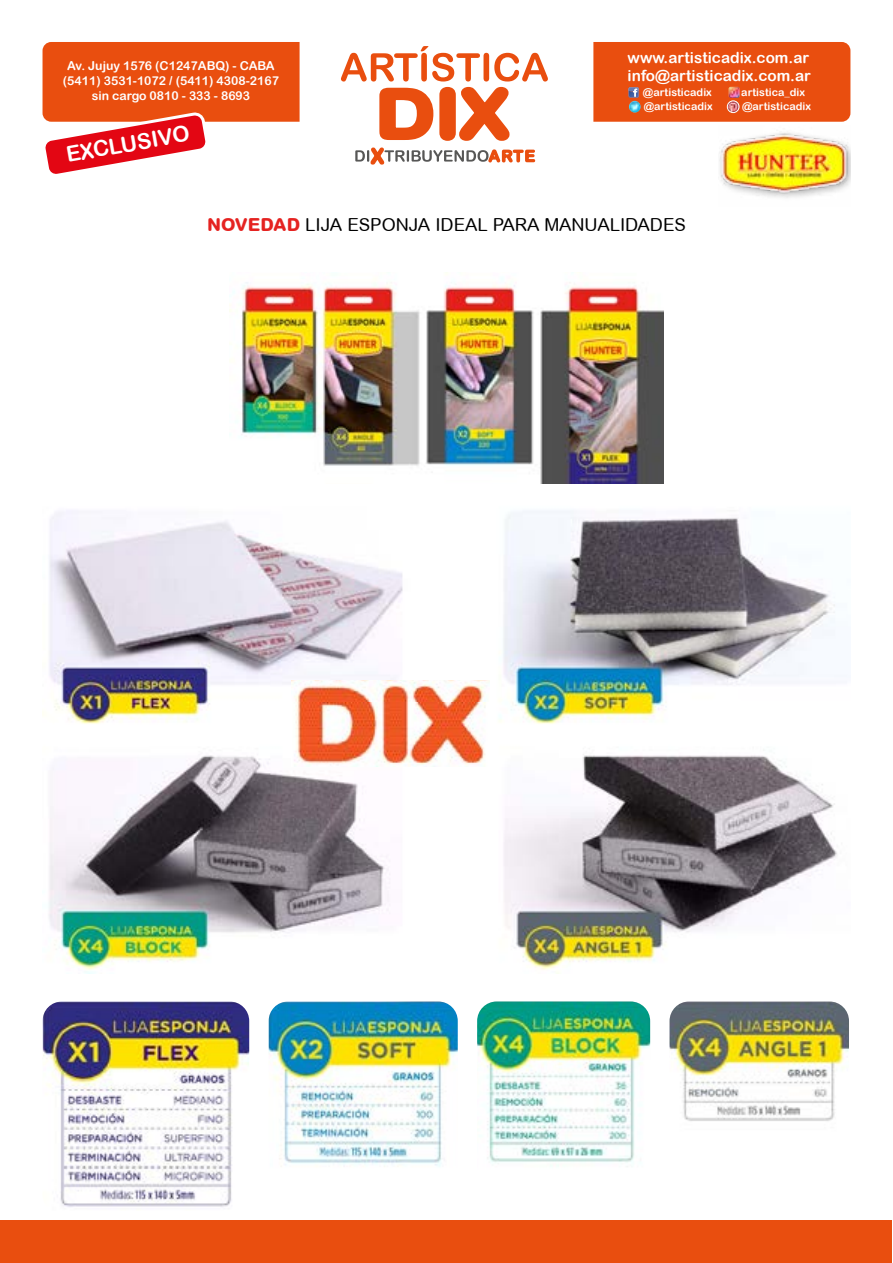
<style>
.page{position:relative;width:893px;height:1263px;background:#fff}
.page>*{position:absolute;margin:0;border:0;box-sizing:border-box;transform-origin:0 0}
.t1{font:21.75px "Arial Rounded MT Bold";color:#fff}
.t2{font:18px "Arial Rounded MT";color:#000}
.t3{font:15.3px/18.5px "Arial Rounded MT Bold";color:#fff}
.t4{font:12.3px/14.7px "Arial Rounded MT Bold";color:#fff;text-align:center}
.t5{font:10.8px "Arial Rounded MT Bold";color:#fff}
.s1{font-weight:800;color:#e52321}
</style>
<div class="page">
<div style="left:0;top:1220px;width:892px;height:43px;background:#e94e0f"></div>
<div style="left:43px;top:42px;width:807px;height:80px;background:#e94e0f;border-radius:9px"></div>
<div style="left:300px;top:17px;width:293px;height:151px;background:#fff;border-radius:18px"></div>
<svg style="left:341px;top:46px;width:207px;height:119px"></svg>
<svg style="left:628px;top:87px;width:13px;height:26px"></svg>
<svg style="left:727px;top:87px;width:13px;height:26px"></svg>
<div style="left:727px;top:101px;width:12px;height:12px;border:1px solid #fff;border-radius:50%"></div>
<img style="left:719px;top:132px;width:131px;height:66px">
<img style="left:230px;top:272px;width:433px;height:212px">
<img style="left:43px;top:510px;width:794px;height:464px">
<img style="left:43px;top:1001px;width:206px;height:206px">
<img style="left:269px;top:1001px;width:189px;height:166px">
<img style="left:477px;top:1001px;width:173px;height:165px">
<img style="left:669px;top:1001px;width:180px;height:120px">
<svg style="left:43px;top:113px;width:165px;height:61px"></svg>
<img style="left:291px;top:680px;width:199px;height:87px">
<p class="t4" style="left:63px;top:59px;width:217px">Av. Jujuy 1576 (C1247ABQ) - CABA (5411) 3531-1072 / (5411) 4308-2167 sin cargo 0810 - 333 - 8693</p>
<p class="t3" style="left:628px;top:48px;width:185px">www.artisticadix.com.ar info@artisticadix.com.ar</p>
<p class="t5" style="left:643px;top:86px;width:70px">@artisticadix</p>
<p class="t5" style="left:741px;top:86px;width:65px">artistica_dix</p>
<p class="t5" style="left:644px;top:100px;width:70px">@artisticadix</p>
<p class="t5" style="left:742px;top:100px;width:70px">@artisticadix</p>
<h1 class="t1" style="left:64px;top:142px;width:126px;rotate:-10deg">EXCLUSIVO</h1>
<h2 class="t2" style="left:207px;top:214px;width:480px"><span class="s1">NOVEDAD</span> LIJA ESPONJA IDEAL PARA MANUALIDADES</h2>
</div>
